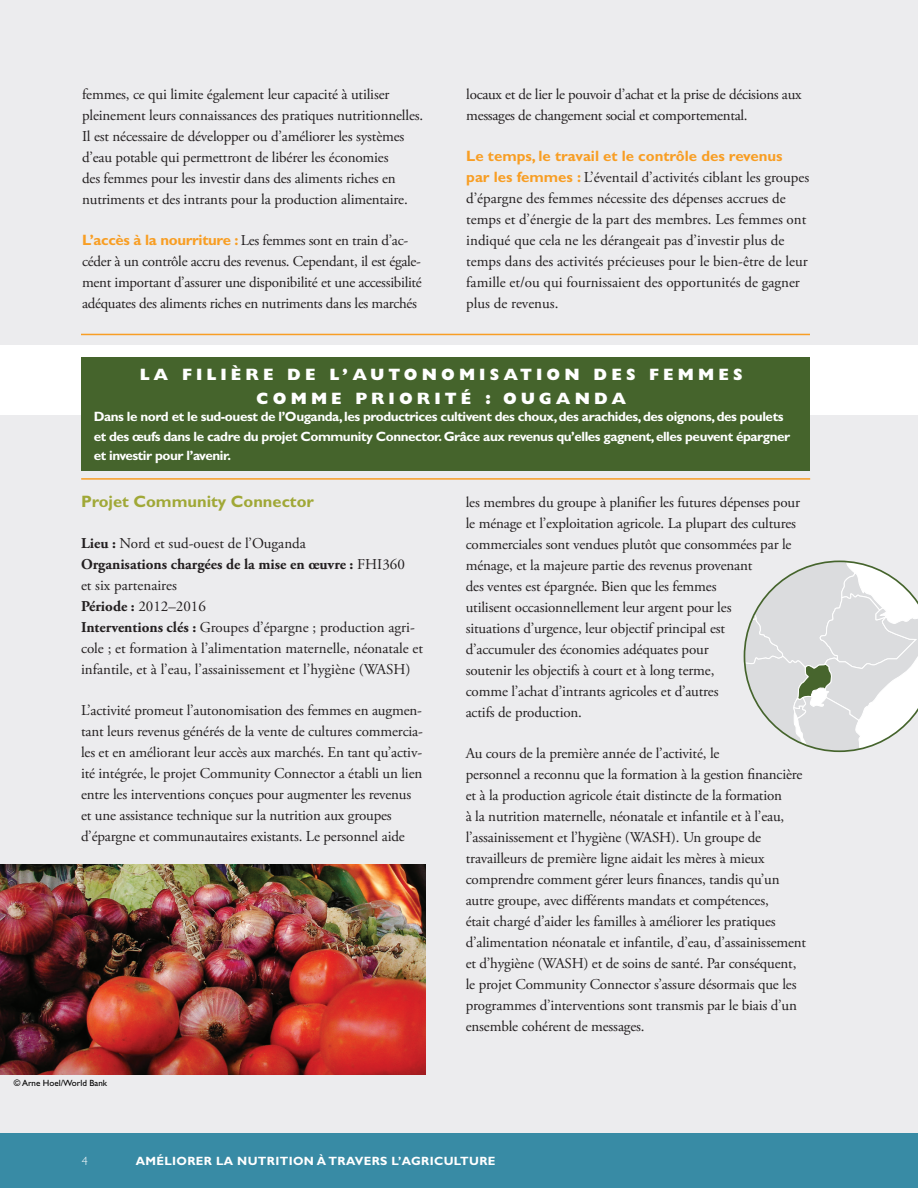
<style>
.page{position:relative;width:918px;height:1188px;background:#fff}
.page>*{position:absolute;margin:0;border:0;box-sizing:border-box;transform-origin:0 0}
.subhead_1{font:800 16.5px/24px "Gill Sans Std";letter-spacing:.25em;color:#fff;text-align:center}
.body_text{font:700 16.5px "Gill Sans Std";color:#a0a837}
.body_text-2{font:15px/21px "Adobe Garamond Pro";letter-spacing:-.01em;color:#231f20}
.vignette_heads{font:700 13.5px/19.5px "Gill Sans Std";letter-spacing:-.03em;color:#fff}
.t1{font:700 12px "Gill Sans Std";letter-spacing:.03em;color:#fff}
.t2{font:300 12px "Gill Sans Std";color:#fff}
.t3{font:9px "Gill Sans Std";color:#000}
.s1{font-family:"Gill Sans Std";font-weight:700;color:#f89e24}
.s2{font-weight:700}
</style>
<div class="page">
<div style="left:0;top:1133px;width:918px;height:55px;background:#388ba5"></div>
<div style="left:0;top:415px;width:918px;height:718px;background:#ececee"></div>
<div style="left:0;top:0;width:918px;height:345px;background:#ececee"></div>
<hr style="left:81px;top:478px;width:729px;height:2px;background:#f89e24">
<div style="left:81px;top:357px;width:729px;height:114px;background:#45642c"></div>
<img style="left:0;top:864px;width:425px;height:210px">
<svg style="left:744px;top:561px;width:174px;height:191px"></svg>
<hr style="left:81px;top:334px;width:729px;height:1px;background:#f89e24">
<p class="body_text-2" style="left:82px;top:84px;width:343px">femmes, ce qui limite également leur capacité à utiliser pleinement leurs connaissances des pratiques nutritionnelles.<br>Il est nécessaire de développer ou d’améliorer les systèmes d’eau potable qui permettront de libérer les économies<br>des femmes pour les investir dans des aliments riches en nutriments et des intrants pour la production alimentaire.</p>
<p class="body_text-2" style="left:82px;top:230px;width:341px"><span class="s1">L’accès à la nourriture :</span> Les femmes sont en train d’ac&shy;céder à un contrôle accru des revenus. Cependant, il est égale&shy;ment important d’assurer une disponibilité et une accessibilité adéquates des aliments riches en nutriments dans les marchés</p>
<p class="body_text-2" style="left:466px;top:84px;width:337px">locaux et de lier le pouvoir d’achat et la prise de décisions aux messages de changement social et comportemental.</p>
<p class="body_text-2" style="left:466px;top:146px;width:345px"><span class="s1">Le temps, le travail et le contrôle des revenus par les femmes :</span> L’éventail d’activités ciblant les groupes d’épargne des femmes nécessite des dépenses accrues de temps et d’énergie de la part des membres. Les femmes ont indiqué que cela ne les dérangeait pas d’investir plus de temps dans des activités précieuses pour le bien-être de leur famille et/ou qui fournissaient des opportunités de gagner plus de revenus.</p>
<h1 class="subhead_1" style="left:140px;top:362px;width:604px">LA FILIÈRE DE L’AUTONOMISATION DES FEMMES<br>COMME PRIORITÉ : OUGANDA</h1>
<p class="vignette_heads" style="left:94px;top:407px;width:698px">Dans le nord et le sud-ouest de l’Ouganda, les productrices cultivent des choux, des arachides, des oignons, des poulets et des œufs dans le cadre du projet Community Connector. Grâce aux revenus qu’elles gagnent, elles peuvent épargner et investir pour l’avenir.</p>
<p class="body_text" style="left:81px;top:492px;width:234px">Projet Community Connector</p>
<p class="body_text-2" style="left:81px;top:534px;width:344px"><span class="s2">Lieu :</span> Nord et sud-ouest de l’Ouganda<br><span class="s2">Organisations chargées de la mise en œuvre :</span> FHI360<br>et six partenaires<br><span class="s2">Période :</span> 2012–2016<br><span class="s2">Interventions clés :</span> Groupes d’épargne ; production agri&shy;cole ; et formation à l’alimentation maternelle, néonatale et infantile, et à l’eau, l’assainissement et l’hygiène (WASH)</p>
<p class="body_text-2" style="left:81px;top:701px;width:343px">L’activité promeut l’autonomisation des femmes en augmen&shy;tant leurs revenus générés de la vente de cultures commercia&shy;les et en améliorant leur accès aux marchés. En tant qu’activ&shy;ité intégrée, le projet Community Connector a établi un lien entre les interventions conçues pour augmenter les revenus et une assistance technique sur la nutrition aux groupes d’épargne et communautaires existants. Le personnel aide</p>
<p class="t3" style="left:14px;top:1078px;width:95px">© Arne Hoel/World Bank</p>
<p class="body_text-2" style="left:466px;top:492px;width:336px">les membres du groupe à planifier les futures dépenses pour le ménage et l’exploitation agricole. La plupart des cultures commerciales sont vendues plutôt que consommées par le ménage, et la majeure partie des revenus provenant<br>des ventes est épargnée. Bien que les femmes<br>utilisent occasionnellement leur argent pour les<br>situations d’urgence, leur objectif principal est<br>d’accumuler des économies adéquates pour<br>soutenir les objectifs à court et à long terme,<br>comme l’achat d’intrants agricoles et d’autres<br>actifs de production.</p>
<p class="body_text-2" style="left:466px;top:743px;width:342px">Au cours de la première année de l’activité, le<br>personnel a reconnu que la formation à la gestion financière et à la production agricole était distincte de la formation<br>à la nutrition maternelle, néonatale et infantile et à l’eau, l’assainissement et l’hygiène (WASH). Un groupe de travailleurs de première ligne aidait les mères à mieux comprendre comment gérer leurs finances, tandis qu’un autre groupe, avec différents mandats et compétences,<br>était chargé d’aider les familles à améliorer les pratiques d’alimentation néonatale et infantile, d’eau, d’assainissement et d’hygiène (WASH) et de soins de santé. Par conséquent, le projet Community Connector s’assure désormais que les programmes d’interventions sont transmis par le biais d’un ensemble cohérent de messages.</p>
<p class="t2" style="left:82px;top:1154px;width:7px">4</p>
<p class="t1" style="left:136px;top:1153px;width:361px">AMÉLIORER LA NUTRITION À TRAVERS L’AGRICULTURE</p>
</div>
